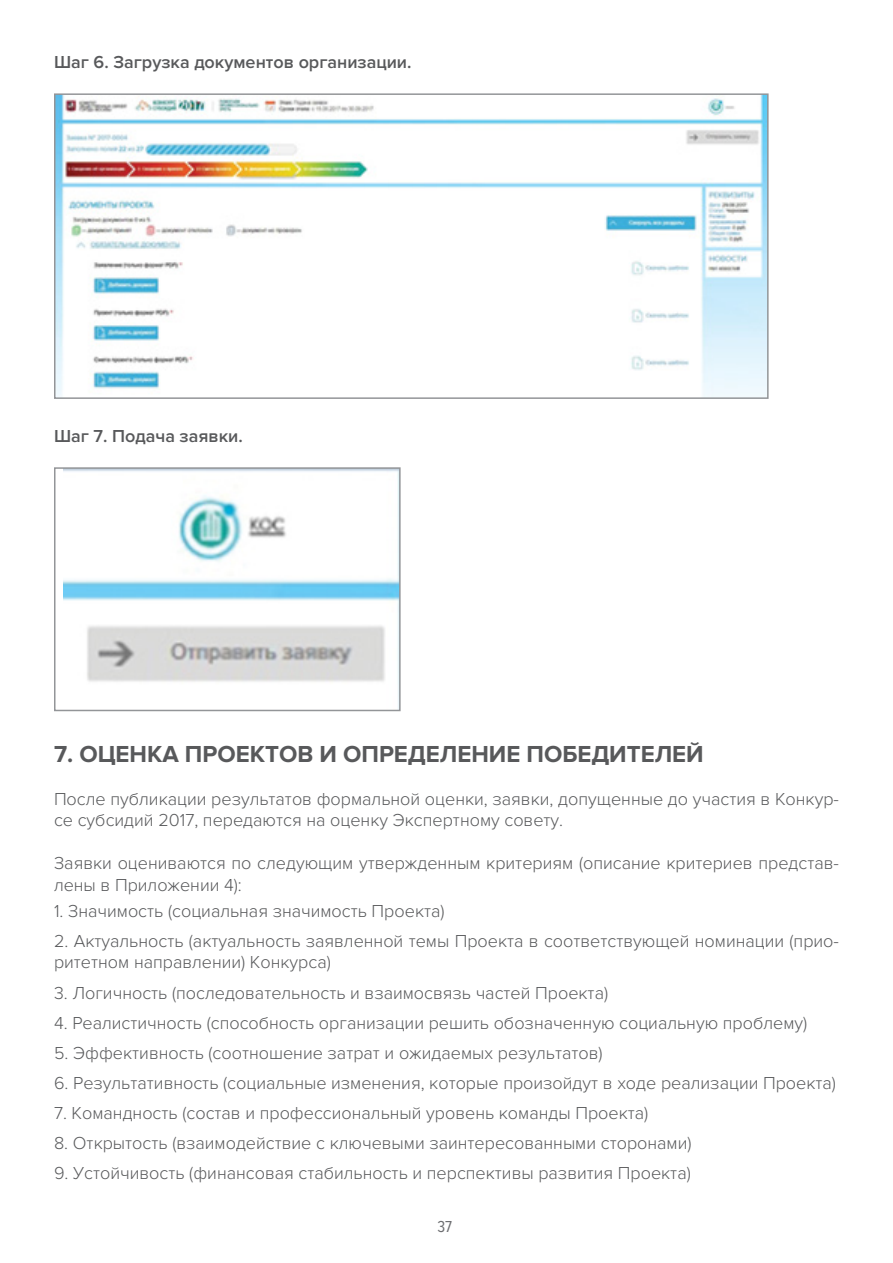
<style>
.page{position:relative;width:893px;height:1263px;background:#fff}
.page>*{position:absolute;margin:0;border:0;box-sizing:border-box;transform-origin:0 0}
.t1{font:700 24px "Proxima Nova";color:#58595b}
.t2{font:300 18px/21.6px "Proxima Nova";color:#58595b}
.t3{font:600 18px "Proxima Nova";color:#58595b}
.t4{font:16.5px "Proxima Nova Cond";color:#6d6e71}
</style>
<div class="page">
<img style="left:57px;top:96px;width:709px;height:300px">
<div style="left:54px;top:93px;width:715px;height:306px;border:2px solid #939598"></div>
<img style="left:63px;top:470px;width:335px;height:212px">
<div style="left:54px;top:467px;width:347px;height:244px;border:2px solid #939598"></div>
<p class="t3" style="left:54px;top:52px;width:359px">Шаг 6. Загрузка документов организации.</p>
<p class="t3" style="left:54px;top:426px;width:190px">Шаг 7. Подача заявки.</p>
<h1 class="t1" style="left:54px;top:740px;width:651px">7. ОЦЕНКА ПРОЕКТОВ И ОПРЕДЕЛЕНИЕ ПОБЕДИТЕЛЕЙ</h1>
<p class="t2" style="left:54px;top:788px;width:786px">После публикации результатов формальной оценки, заявки, допущенные до участия в Конкур&shy;се субсидий 2017, передаются на оценку Экспертному совету.</p>
<p class="t2" style="left:54px;top:853px;width:786px">Заявки оцениваются по следующим утвержденным критериям (описание критериев представ&shy;лены в Приложении 4):</p>
<p class="t2" style="left:54px;top:900px;width:392px">1. Значимость (социальная значимость Проекта)</p>
<p class="t2" style="left:54px;top:930px;width:786px">2. Актуальность (актуальность заявленной темы Проекта в соответствующей номинации (прио&shy;ритетном направлении) Конкурса)</p>
<p class="t2" style="left:54px;top:982px;width:556px">3. Логичность (последовательность и взаимосвязь частей Проекта)</p>
<p class="t2" style="left:54px;top:1012px;width:755px">4. Реалистичность (способность организации решить обозначенную социальную проблему)</p>
<p class="t2" style="left:54px;top:1042px;width:550px">5. Эффективность (соотношение затрат и ожидаемых результатов)</p>
<p class="t2" style="left:54px;top:1072px;width:783px">6. Результативность (социальные изменения, которые произойдут в ходе реализации Проекта)</p>
<p class="t2" style="left:54px;top:1102px;width:596px">7. Командность (состав и профессиональный уровень команды Проекта)</p>
<p class="t2" style="left:54px;top:1132px;width:639px">8. Открытость (взаимодействие с ключевыми заинтересованными сторонами)</p>
<p class="t2" style="left:54px;top:1162px;width:638px">9. Устойчивость (финансовая стабильность и перспективы развития Проекта)</p>
<p class="t4" style="left:437px;top:1217px;width:16px">37</p>
</div>
